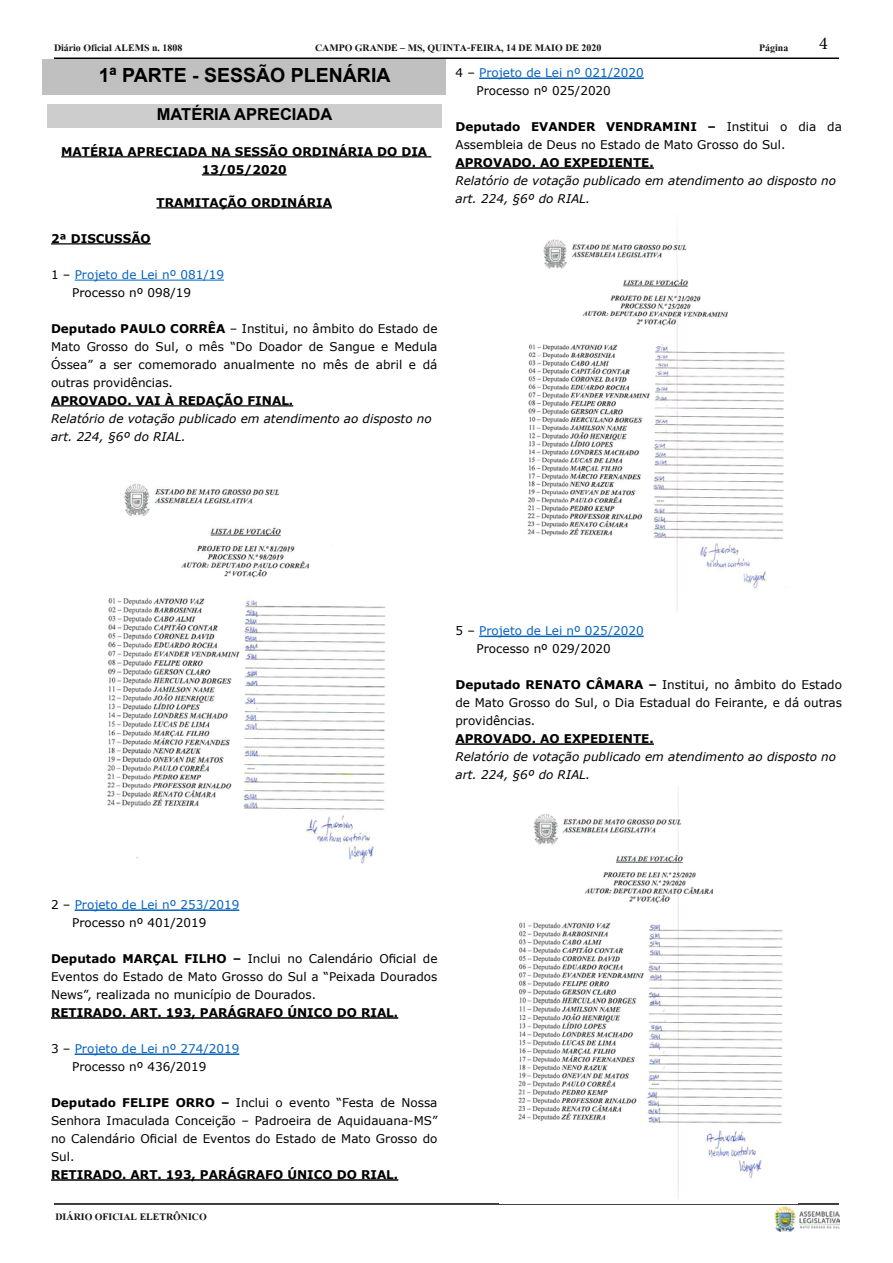
<style>
.page{position:relative;width:893px;height:1263px;background:#fff}
.page>*{position:absolute;margin:0;border:0;box-sizing:border-box;transform-origin:0 0}
.t1{font:700 19.5px "Arial";color:#000}
.t2{font:18px "Minion Pro";color:#000}
.t3{font:700 16.5px "Arial";color:#000}
.t4{font:700 15px "Angsana New";color:#161413}
.t5{font:12px/18px "Verdana";color:#000;text-align:justify}
.t6{font:700 12px/18px "Verdana";color:#000;text-align:center}
.t7{font:italic 12px/18px "Verdana";color:#000}
.t8{font:12px/18px "Verdana";color:#0563c1}
.s1{color:#000}
.s2{font-weight:700}
</style>
<div class="page">
<hr style="left:54px;top:58px;width:785px;height:1px;background:#000">
<hr style="left:54px;top:1203px;width:785px;height:2px;background:#000">
<img style="left:774px;top:1206px;width:66px;height:25px">
<div style="left:43px;top:60px;width:403px;height:35px;background:#c0c0c0"></div>
<div style="left:47px;top:104px;width:395px;height:24px;background:#cdcdcd"></div>
<hr style="left:61px;top:156px;width:370px;height:1px;background:#000">
<hr style="left:202px;top:174px;width:85px;height:1px;background:#000">
<hr style="left:157px;top:207px;width:175px;height:1px;background:#000">
<hr style="left:51px;top:243px;width:100px;height:1px;background:#000">
<hr style="left:75px;top:280px;width:149px;height:1px;background:#0563c1">
<hr style="left:51px;top:405px;width:242px;height:1px;background:#000">
<hr style="left:75px;top:909px;width:164px;height:2px;background:#0563c1">
<hr style="left:51px;top:1017px;width:347px;height:2px;background:#000">
<hr style="left:75px;top:1053px;width:164px;height:2px;background:#0563c1">
<hr style="left:51px;top:1179px;width:347px;height:2px;background:#000">
<hr style="left:479px;top:78px;width:165px;height:1px;background:#0563c1">
<hr style="left:455px;top:167px;width:199px;height:2px;background:#000">
<hr style="left:479px;top:636px;width:165px;height:1px;background:#0563c1">
<hr style="left:455px;top:743px;width:199px;height:2px;background:#000">
<img style="left:107px;top:484px;width:279px;height:380px">
<img style="left:527px;top:228px;width:259px;height:384px">
<img style="left:518px;top:787px;width:265px;height:412px">
<p class="t4" style="left:54px;top:36px;width:130px">Diário Oficial ALEMS n. 1808</p>
<p class="t4" style="left:315px;top:36px;width:288px">CAMPO GRANDE – MS, QUINTA-FEIRA, 14 DE MAIO DE 2020</p>
<p class="t4" style="left:759px;top:36px;width:31px">Página</p>
<h2 class="t2" style="left:819px;top:31px;width:10px">4</h2>
<h1 class="t1" style="left:99px;top:62px;width:293px">1ª PARTE - SESSÃO PLENÁRIA</h1>
<h3 class="t3" style="left:157px;top:103px;width:177px">MATÉRIA APRECIADA</h3>
<p class="t6" style="left:61px;top:142px;width:368px">MATÉRIA APRECIADA NA SESSÃO ORDINÁRIA DO DIA<br>13/05/2020</p>
<p class="t6" style="left:157px;top:193px;width:177px">TRAMITAÇÃO ORDINÁRIA</p>
<p class="t6" style="left:51px;top:229px;width:101px">2ª DISCUSSÃO</p>
<p class="t8" style="left:72px;top:266px;width:153px;text-indent:-21px"><span class="s1">1 –</span> Projeto de Lei nº 081/19<br><span class="s1">Processo nº 098/19</span></p>
<p class="t5" style="left:51px;top:320px;width:388px"><span class="s2">Deputado PAULO CORRÊA</span> – Institui, no âmbito do Estado de Mato Grosso do Sul, o mês “Do Doador de Sangue e Medula Óssea” a ser comemorado anualmente no mês de abril e dá outras providências.</p>
<p class="t6" style="left:51px;top:391px;width:244px">APROVADO. VAI À REDAÇÃO FINAL.</p>
<p class="t7" style="left:51px;top:410px;width:382px">Relatório de votação publicado em atendimento ao disposto no art. 224, §6º do RIAL.</p>
<p class="t8" style="left:477px;top:64px;width:169px;text-indent:-21px"><span class="s1">4 –</span> Projeto de Lei nº 021/2020<br><span class="s1">Processo nº 025/2020</span></p>
<p class="t5" style="left:455px;top:118px;width:388px"><span class="s2">Deputado EVANDER VENDRAMINI –</span> Institui o dia da<br>Assembleia de Deus no Estado de Mato Grosso do Sul.</p>
<p class="t6" style="left:455px;top:154px;width:200px">APROVADO. AO EXPEDIENTE.</p>
<p class="t7" style="left:455px;top:172px;width:382px">Relatório de votação publicado em atendimento ao disposto no art. 224, §6º do RIAL.</p>
<p class="t8" style="left:477px;top:622px;width:169px;text-indent:-21px"><span class="s1">5 –</span> Projeto de Lei nº 025/2020<br><span class="s1">Processo nº 029/2020</span></p>
<p class="t5" style="left:455px;top:676px;width:388px"><span class="s2">Deputado RENATO CÂMARA –</span> Institui, no âmbito do Estado de Mato Grosso do Sul, o Dia Estadual do Feirante, e dá outras providências.</p>
<p class="t6" style="left:455px;top:730px;width:200px">APROVADO. AO EXPEDIENTE.</p>
<p class="t7" style="left:455px;top:748px;width:382px">Relatório de votação publicado em atendimento ao disposto no art. 224, §6º do RIAL.</p>
<p class="t8" style="left:72px;top:896px;width:169px;text-indent:-21px"><span class="s1">2 –</span> Projeto de Lei nº 253/2019<br><span class="s1">Processo nº 401/2019</span></p>
<p class="t5" style="left:51px;top:950px;width:388px"><span class="s2">Deputado MARÇAL FILHO –</span> Inclui no Calendário Oficial de Eventos do Estado de Mato Grosso do Sul a “Peixada Dourados News”, realizada no município de Dourados.</p>
<p class="t6" style="left:51px;top:1003px;width:349px">RETIRADO. ART. 193, PARÁGRAFO ÚNICO DO RIAL.</p>
<p class="t8" style="left:72px;top:1040px;width:169px;text-indent:-21px"><span class="s1">3 –</span> Projeto de Lei nº 274/2019<br><span class="s1">Processo nº 436/2019</span></p>
<p class="t5" style="left:51px;top:1094px;width:388px"><span class="s2">Deputado FELIPE ORRO –</span> Inclui o evento “Festa de Nossa Senhora Imaculada Conceição – Padroeira de Aquidauana-MS” no Calendário Oficial de Eventos do Estado de Mato Grosso do Sul.</p>
<p class="t6" style="left:51px;top:1165px;width:349px">RETIRADO. ART. 193, PARÁGRAFO ÚNICO DO RIAL.</p>
<p class="t4" style="left:56px;top:1205px;width:153px">DIÁRIO OFICIAL ELETRÔNICO</p>
</div>
